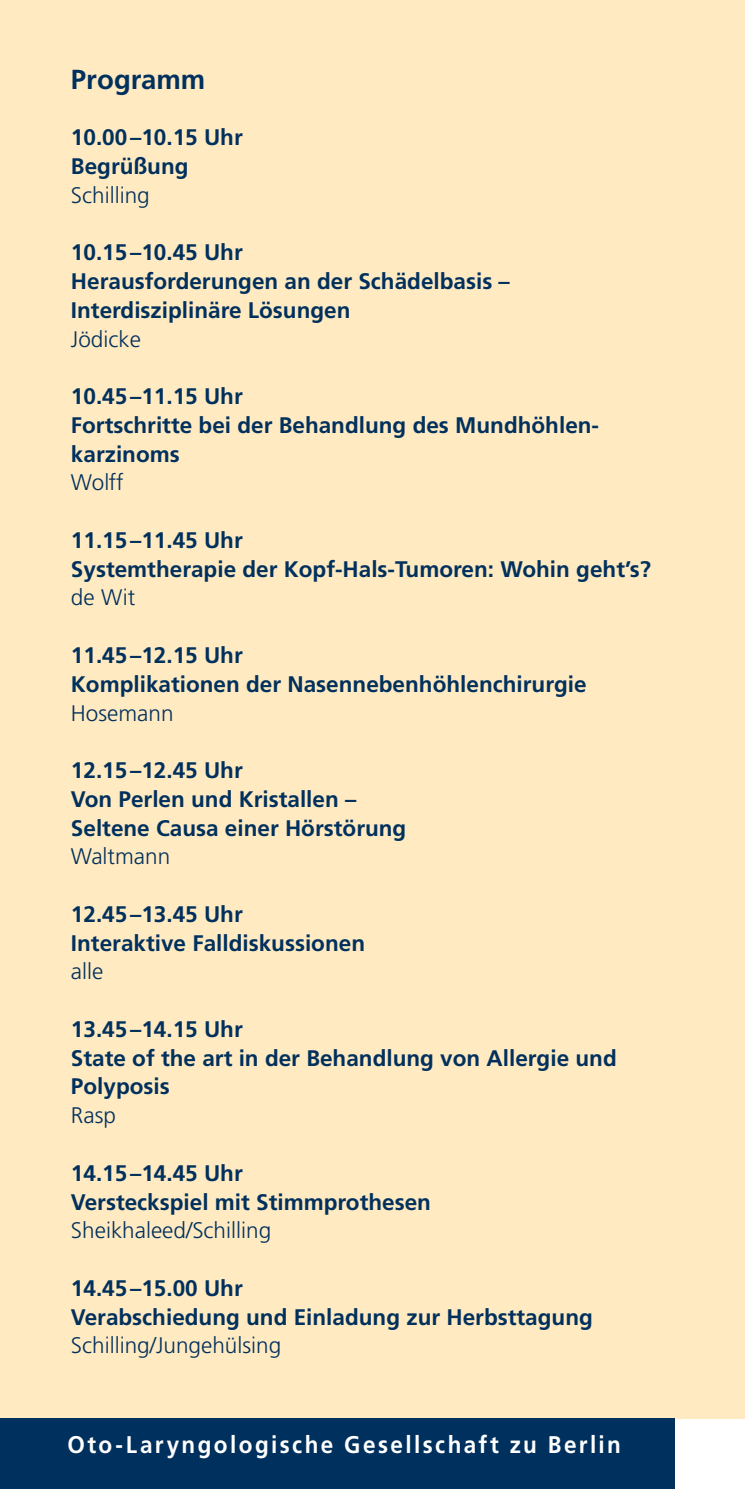
<style>
.page{position:relative;width:745px;height:1489px;background:#fff}
.page>*{position:absolute;margin:0;border:0;box-sizing:border-box;transform-origin:0 0}
.t1{font:700 27.5px "Frutiger LT Pro";color:#00305d}
.t2{font:700 24px "Frutiger LT Pro";letter-spacing:.105em;color:#fff;scale:.93 1}
.t3{font:700 22.5px/28.8px "Frutiger LT Pro";color:#00305d}
.s1{font-weight:300}
</style>
<div class="page">
<div style="left:0;top:0;width:744px;height:1417px;background:#ffeac1"></div>
<div style="left:0;top:1417px;width:673px;height:71px;background:#00305d"></div>
<p class="t1" style="left:71px;top:63px;width:136px">Programm</p>
<p class="t3" style="left:71px;top:123px;width:173px">10.00–10.15 Uhr<br>Begrüßung<br><span class="s1">Schilling</span></p>
<p class="t3" style="left:71px;top:238px;width:440px">10.15–10.45 Uhr<br>Herausforderungen an der Schädelbasis –<br>Interdisziplinäre Lösungen<br><span class="s1">Jödicke</span></p>
<p class="t3" style="left:71px;top:382px;width:529px">10.45–11.15 Uhr<br>Fortschritte bei der Behandlung des Mundhöhlen&shy;karzinoms<br><span class="s1">Wolff</span></p>
<p class="t3" style="left:71px;top:526px;width:581px">11.15–11.45 Uhr<br>Systemtherapie der Kopf-Hals-Tumoren: Wohin geht’s? <span class="s1">de Wit</span></p>
<p class="t3" style="left:71px;top:641px;width:517px">11.45–12.15 Uhr<br>Komplikationen der Nasennebenhöhlenchirurgie<br><span class="s1">Hosemann</span></p>
<p class="t3" style="left:71px;top:756px;width:337px">12.15–12.45 Uhr<br>Von Perlen und Kristallen –<br>Seltene Causa einer Hörstörung<br><span class="s1">Waltmann</span></p>
<p class="t3" style="left:71px;top:899px;width:295px">12.45–13.45 Uhr<br>Interaktive Falldiskussionen <span class="s1">alle</span></p>
<p class="t3" style="left:71px;top:1014px;width:547px">13.45–14.15 Uhr<br>State of the art in der Behandlung von Allergie und<br>Polyposis<br><span class="s1">Rasp</span></p>
<p class="t3" style="left:71px;top:1158px;width:361px">14.15–14.45 Uhr<br>Versteckspiel mit Stimmprothesen<br><span class="s1">Sheikhaleed/Schilling</span></p>
<p class="t3" style="left:71px;top:1273px;width:523px">14.45–15.00 Uhr<br>Verabschiedung und Einladung zur Herbsttagung<br><span class="s1">Schilling/Jungehülsing</span></p>
<p class="t2" style="left:67px;top:1429px;width:596px">Oto-Laryngologische Gesellschaft zu Berlin</p>
</div>
